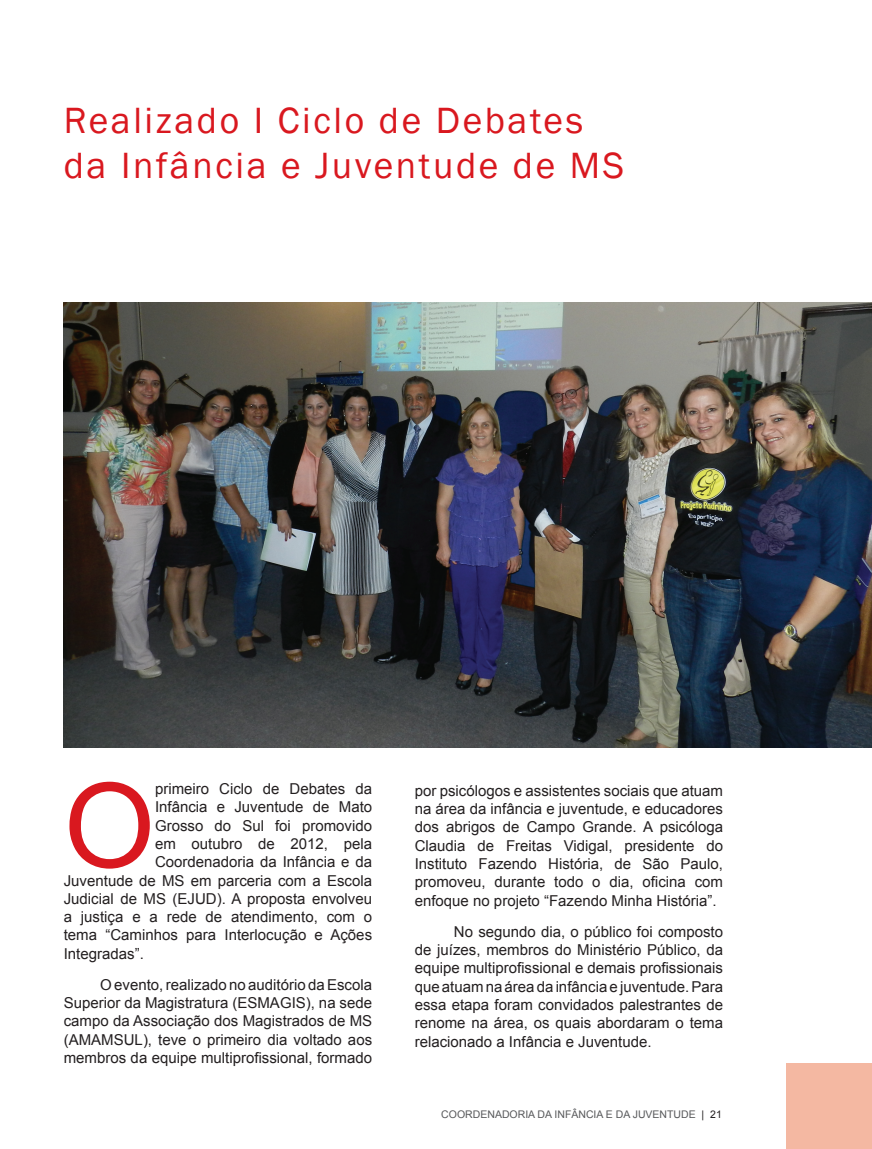
<style>
.page{position:relative;width:872px;height:1149px;background:#fff}
.page>*{position:absolute;margin:0;border:0;box-sizing:border-box;transform-origin:0 0}
.t1{font:117.3px "Arial";color:#d9181f}
.t2{font:37.5px/45px "Franklin Gothic";letter-spacing:.07em;color:#d9181f}
.t3{font:15px/18.3px "Arial";color:#231f20;text-align:justify}
.t4{font:10.5px "Arial";color:#57585a}
.s1{color:#231f20}
</style>
<div class="page">
<div style="left:787px;top:1063px;width:85px;height:85px;background:#f4b8a2"></div>
<img style="left:64px;top:303px;width:808px;height:444px">
<h2 class="t2" style="left:64px;top:98px;width:562px">Realizado I Ciclo de Debates da Infância e Juventude de MS</h2>
<h1 class="t1" style="left:64px;top:748px;width:93px">O</h1>
<p class="t3" style="left:155px;top:779px;width:219px">primeiro Ciclo de Debates da</p>
<p class="t3" style="left:155px;top:797px;width:219px">Infância e Juventude de Mato</p>
<p class="t3" style="left:155px;top:816px;width:219px">Grosso do Sul foi promovido</p>
<p class="t3" style="left:155px;top:834px;width:219px">em outubro de 2012, pela</p>
<p class="t3" style="left:155px;top:852px;width:219px">Coordenadoria da Infância e da</p>
<p class="t3" style="left:64px;top:871px;width:310px">Juventude de MS em parceria com a Escola</p>
<p class="t3" style="left:64px;top:889px;width:310px">Judicial de MS (EJUD). A proposta envolveu</p>
<p class="t3" style="left:64px;top:907px;width:310px">a justiça e a rede de atendimento, com o</p>
<p class="t3" style="left:64px;top:925px;width:310px">tema “Caminhos para Interlocução e Ações</p>
<p class="t3" style="left:64px;top:944px;width:82px">Integradas”.</p>
<p class="t3" style="left:64px;top:975px;width:310px;text-indent:36px">O evento, realizado no auditório da Escola Superior da Magistratura (ESMAGIS), na sede campo da Associação dos Magistrados de MS (AMAMSUL), teve o primeiro dia voltado aos membros da equipe multiprofissional, formado</p>
<p class="t3" style="left:415px;top:781px;width:310px">por psicólogos e assistentes sociais que atuam na área da infância e juventude, e educadores dos abrigos de Campo Grande. A psicóloga Claudia de Freitas Vidigal, presidente do Instituto Fazendo História, de São Paulo, promoveu, durante todo o dia, oficina com enfoque no projeto “Fazendo Minha História”.</p>
<p class="t3" style="left:415px;top:922px;width:310px;text-indent:39px">No segundo dia, o público foi composto de juízes, membros do Ministério Público, da equipe multiprofissional e demais profissionais que atuam na área da infância e juventude. Para essa etapa foram convidados palestrantes de renome na área, os quais abordaram o tema relacionado a Infância e Juventude.</p>
<p class="t4" style="left:441px;top:1106px;width:282px">COORDENADORIA DA INFÂNCIA E DA JUVENTUDE <span class="s1">| 21</span></p>
</div>
